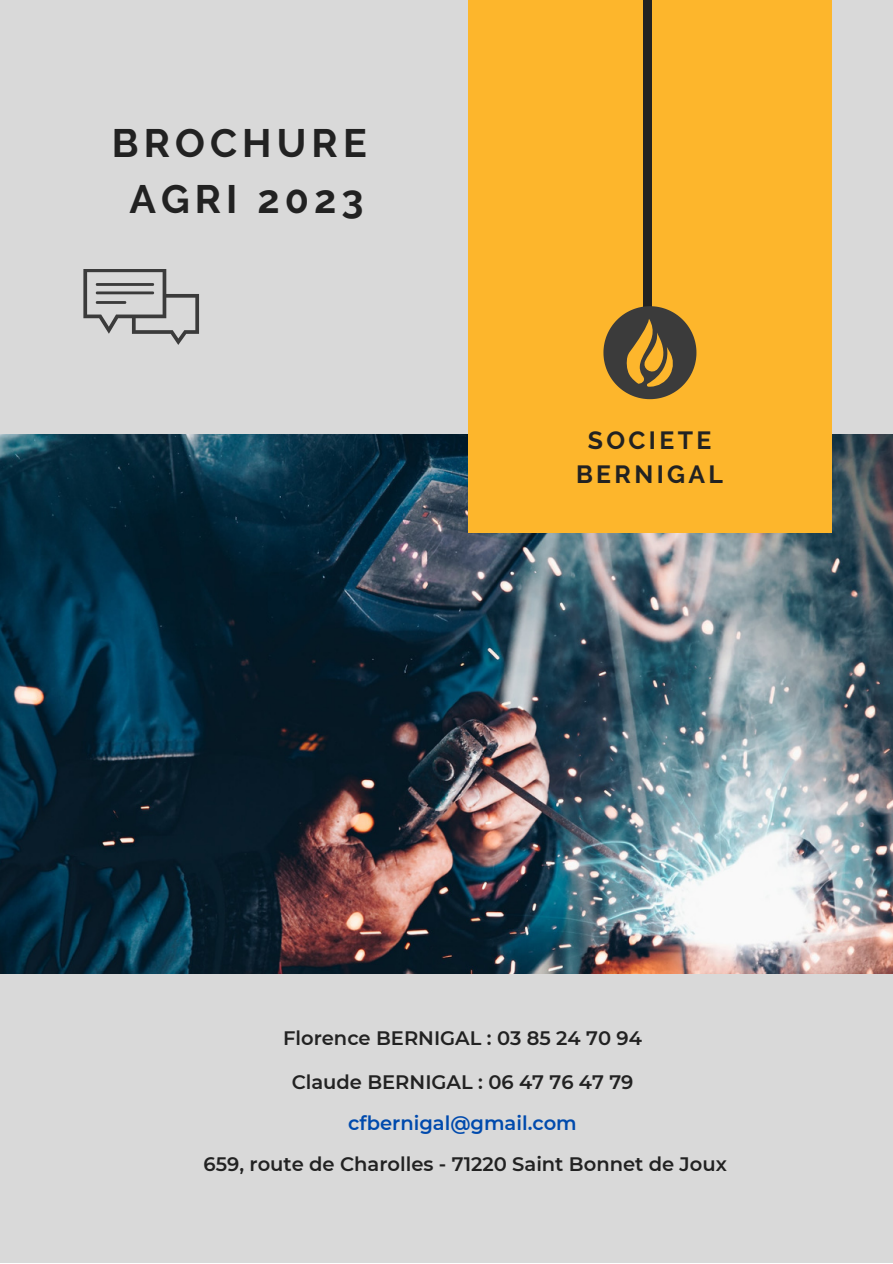
<style>
.page{position:relative;width:893px;height:1264px;background:#fff}
.page>*{position:absolute;margin:0;border:0;box-sizing:border-box;transform-origin:0 0}
.t1{font:700 39.45px/55.1px "Raleway";letter-spacing:.13em;color:#222;text-align:center}
.t2{font:700 24.75px/33.8px "Raleway";letter-spacing:.135em;color:#222;text-align:center}
.t3{font:600 19.5px "Montserrat";color:#222}
.t4{font:600 19.5px "Montserrat";color:#004aad}
</style>
<div class="page">
<div style="left:0;top:0;width:892px;height:1262px;background:#d9d9d9"></div>
<img style="left:0;top:434px;width:892px;height:539px">
<div style="left:468px;top:0;width:363px;height:533px;background:#fdb62c"></div>
<svg style="left:83px;top:269px;width:116px;height:75px"></svg>
<hr style="left:95px;top:283px;width:60px;height:3px;background:#3b3b3b;border-radius:2px">
<hr style="left:95px;top:291px;width:60px;height:3px;background:#3b3b3b;border-radius:2px">
<hr style="left:95px;top:301px;width:32px;height:3px;background:#3b3b3b;border-radius:2px">
<div style="left:643px;top:0;width:8px;height:306px;background:#222"></div>
<svg style="left:603px;top:306px;width:93px;height:93px"></svg>
<h1 class="t1" style="left:112px;top:116px;width:256px">BROCHURE<br>AGRI 2023</h1>
<p class="t2" style="left:576px;top:423px;width:148px">SOCIETE<br>BERNIGAL</p>
<p class="t3" style="left:283px;top:1026px;width:360px">Florence BERNIGAL : 03 85 24 70 94</p>
<p class="t3" style="left:292px;top:1070px;width:343px">Claude BERNIGAL : 06 47 76 47 79</p>
<p class="t4" style="left:348px;top:1111px;width:230px">cfbernigal@gmail.com</p>
<p class="t3" style="left:203px;top:1152px;width:525px">659, route de Charolles - 71220 Saint Bonnet de Joux</p>
</div>
